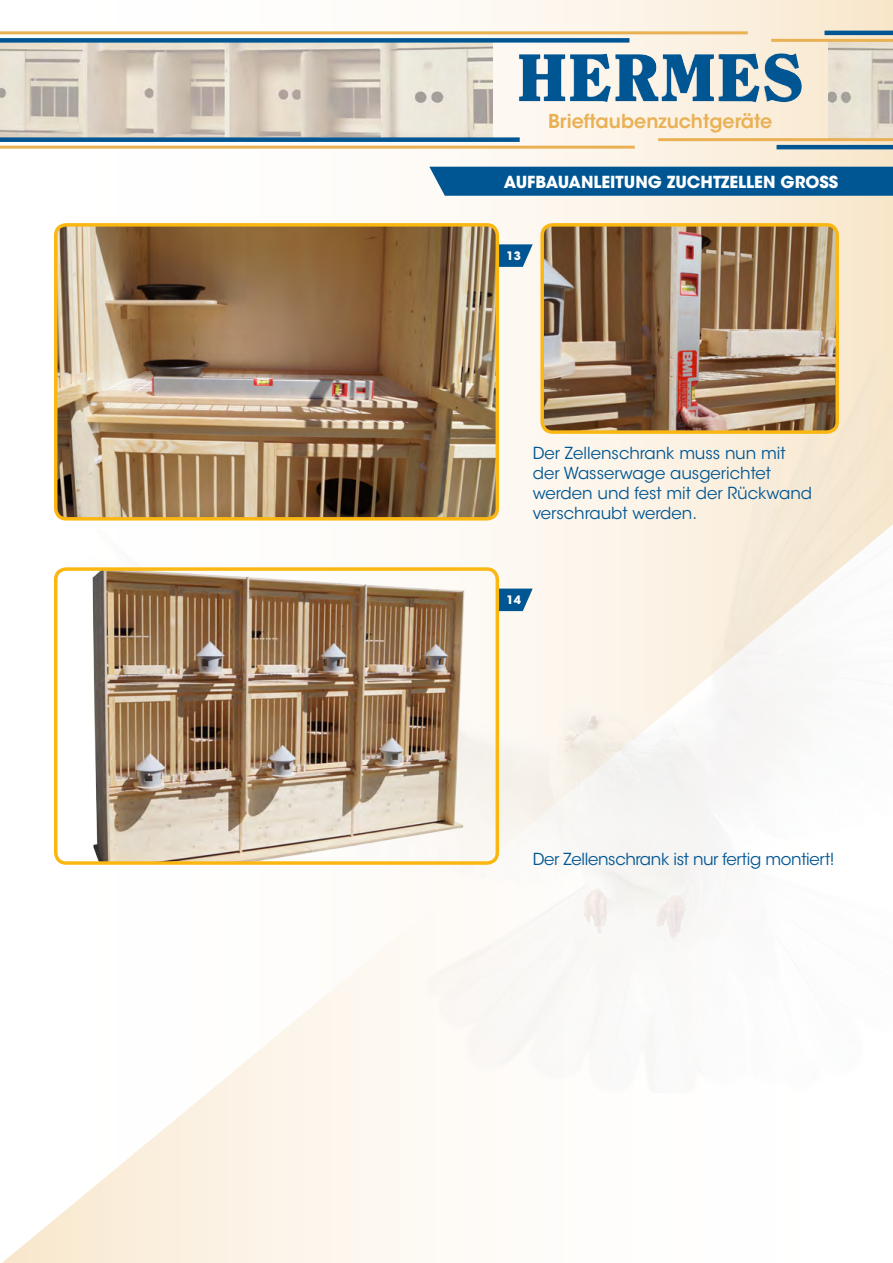
<style>
.page{position:relative;width:893px;height:1263px;background:#fff}
.page>*{position:absolute;margin:0;border:0;box-sizing:border-box;transform-origin:0 0}
.t1{font:600 19.05px "ITC Avant Garde Std";color:#e9b054}
.t2{font:16.5px/19.8px "ITC Avant Garde Std";color:#005693}
.t3{font:16.5px "ITC Avant Garde Std";letter-spacing:-.02em;color:#005693}
.t4{font:700 16.5px "ITC Avant Garde Std";color:#fff}
.t5{font:700 11.55px "ITC Avant Garde Std";color:#fff}
</style>
<div class="page">
<svg style="left:0;top:0;width:893px;height:268px"></svg>
<svg style="left:2px;top:1093px;width:436px;height:170px"></svg>
<img style="left:0;top:43px;width:492px;height:94px">
<img style="left:828px;top:42px;width:65px;height:96px">
<img style="left:569px;top:53px;width:233px;height:50px">
<div style="left:0;top:38px;width:629px;height:5px;background:#005693"></div>
<hr style="left:776px;top:145px;width:117px;height:4px;background:#005693">
<hr style="left:0;top:31px;width:748px;height:3px;background:#e9b054">
<hr style="left:658px;top:138px;width:235px;height:3px;background:#e9b054">
<hr style="left:771px;top:39px;width:122px;height:3px;background:#e9b054">
<hr style="left:0;top:146px;width:635px;height:3px;background:#e9b054">
<hr style="left:824px;top:31px;width:69px;height:4px;background:#005693">
<div style="left:0;top:137px;width:520px;height:5px;background:#005693"></div>
<svg style="left:499px;top:244px;width:34px;height:23px"></svg>
<img style="left:56px;top:225px;width:441px;height:294px">
<div style="left:54px;top:223px;width:445px;height:298px;border:3px solid #fab712;border-radius:10px"></div>
<svg style="left:499px;top:589px;width:34px;height:22px"></svg>
<img style="left:58px;top:569px;width:439px;height:294px">
<div style="left:54px;top:567px;width:445px;height:298px;border:3px solid #fab712;border-radius:10px"></div>
<div style="left:429px;top:167px;width:464px;height:29px;background:#005693"></div>
<img style="left:542px;top:225px;width:295px;height:207px">
<div style="left:540px;top:223px;width:299px;height:211px;border:3px solid #fab712;border-radius:10px"></div>
<p class="t1" style="left:548px;top:109px;width:226px">Brieftaubenzuchtgeräte</p>
<p class="t4" style="left:504px;top:172px;width:336px">AUFBAUANLEITUNG ZUCHTZELLEN GROSS</p>
<p class="t5" style="left:507px;top:248px;width:16px">13</p>
<p class="t2" style="left:533px;top:444px;width:281px">Der Zellenschrank muss nun mit der Wasserwage ausgerichtet werden und fest mit der Rückwand verschraubt werden.</p>
<p class="t5" style="left:507px;top:592px;width:16px">14</p>
<p class="t3" style="left:533px;top:849px;width:303px">Der Zellenschrank ist nur fertig montiert!</p>
</div>
